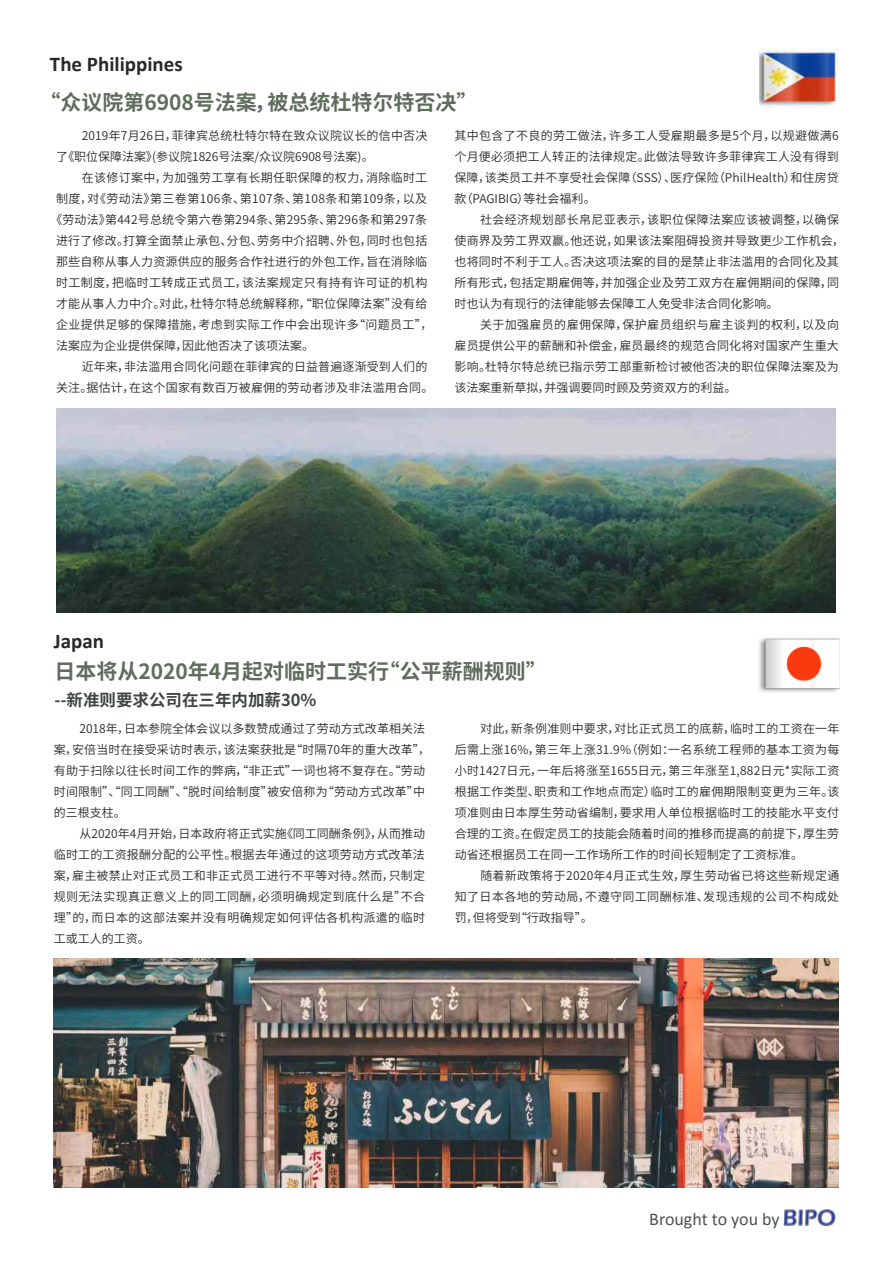
<style>
.page{position:relative;width:893px;height:1263px;background:#fff}
.page>*{position:absolute;margin:0;border:0;box-sizing:border-box;transform-origin:0 0}
.t1{font:700 21px "Source Han Sans CN";color:#5f6d5d}
.t2{font:700 21px "Calibri";color:#2b2829}
.t3{font:18px "Calibri";color:#505354}
.t4{font:700 16.5px "Source Han Sans CN";color:#414445}
.t5{font:12px/21px "Source Han Sans CN";letter-spacing:.015em;color:#2b2829;text-align:justify}
.t6{font:12px "Source Han Sans CN";letter-spacing:.035em;color:#2b2829}
</style>
<div class="page">
<img style="left:784px;top:1209px;width:52px;height:18px">
<img style="left:53px;top:959px;width:785px;height:228px">
<img style="left:759px;top:49px;width:80px;height:59px">
<img style="left:759px;top:638px;width:80px;height:54px">
<img style="left:56px;top:408px;width:780px;height:205px">
<h1 class="t2" style="left:50px;top:56px;width:134px">The Philippines</h1>
<h1 class="t1" style="left:40px;top:90px;width:439px">“众议院第6908号法案，被总统杜特尔特否决”</h1>
<p class="t5" style="left:56px;top:125px;width:373px;text-indent:26px">2019年7月26日，菲律宾总统杜特尔特在致众议院议长的信中否决了《职位保障法案》(参议院1826号法案/众议院6908号法案)。</p>
<p class="t5" style="left:82px;top:167px;width:347px">在该修订案中，为加强劳工享有长期任职保障的权力，消除临时工</p>
<p class="t6" style="left:56px;top:192px;width:373px">制度，对《劳动法》第三卷第106条、第107条、第108条和第109条，以及</p>
<p class="t5" style="left:50px;top:209px;width:378px">《劳动法》第442号总统令第六卷第294条、第295条、第296条和第297条</p>
<p class="t5" style="left:56px;top:230px;width:373px">进行了修改。打算全面禁止承包、分包、劳务中介招聘、外包，同时也包括</p>
<p class="t5" style="left:56px;top:251px;width:373px">那些自称从事人力资源供应的服务合作社进行的外包工作，旨在消除临</p>
<p class="t5" style="left:56px;top:272px;width:373px">时工制度，把临时工转成正式员工，该法案规定只有持有许可证的机构</p>
<p class="t5" style="left:56px;top:293px;width:373px">才能从事人力中介。对此，杜特尔特总统解释称，“职位保障法案”没有给</p>
<p class="t5" style="left:56px;top:314px;width:378px">企业提供足够的保障措施，考虑到实际工作中会出现许多“问题员工”，</p>
<p class="t5" style="left:56px;top:335px;width:260px">法案应为企业提供保障，因此他否决了该项法案。</p>
<p class="t5" style="left:82px;top:356px;width:347px">近年来，非法滥用合同化问题在菲律宾的日益普遍逐渐受到人们的</p>
<p class="t5" style="left:56px;top:377px;width:379px">关注。据估计，在这个国家有数百万被雇佣的劳动者涉及非法滥用合同。</p>
<p class="t5" style="left:454px;top:125px;width:386px">其中包含了不良的劳工做法，许多工人受雇期最多是5个月，以规避做满6个月便必须把工人转正的法律规定。此做法导致许多菲律宾工人没有得到保障，该类员工并不享受社会保障（SSS）、医疗保险（PhilHealth）和住房贷款（PAGIBIG）等社会福利。</p>
<p class="t5" style="left:454px;top:209px;width:391px;text-align:left;text-indent:26px">社会经济规划部长帛尼亚表示，该职位保障法案应该被调整，以确保使商界及劳工界双赢。他还说，如果该法案阻碍投资并导致更少工作机会，也将同时不利于工人。否决这项法案的目的是禁止非法滥用的合同化及其所有形式，包括定期雇佣等，并加强企业及劳工双方在雇佣期间的保障，同时也认为有现行的法律能够去保障工人免受非法合同化影响。</p>
<p class="t5" style="left:454px;top:314px;width:386px;text-indent:26px">关于加强雇员的雇佣保障，保护雇员组织与雇主谈判的权利，以及向雇员提供公平的薪酬和补偿金，雇员最终的规范合同化将对国家产生重大影响。杜特尔特总统已指示劳工部重新检讨被他否决的职位保障法案及为该法案重新草拟，并强调要同时顾及劳资双方的利益。</p>
<h1 class="t2" style="left:54px;top:634px;width:52px">Japan</h1>
<h1 class="t1" style="left:54px;top:659px;width:494px">日本将从2020年4月起对临时工实行“公平薪酬规则”</h1>
<h3 class="t4" style="left:54px;top:690px;width:264px">--新准则要求公司在三年内加薪30%</h3>
<p class="t5" style="left:54px;top:718px;width:378px;text-align:left;text-indent:26px">2018年，日本参院全体会议以多数赞成通过了劳动方式改革相关法案，安倍当时在接受采访时表示，该法案获批是“时隔70年的重大改革”，有助于扫除以往长时间工作的弊病，“非正式”一词也将不复存在。“劳动时间限制”、“同工同酬”、“脱时间给制度”被安倍称为“劳动方式改革”中的三根支柱。</p>
<p class="t5" style="left:54px;top:823px;width:373px;text-indent:26px">从2020年4月开始，日本政府将正式实施《同工同酬条例》，从而推动临时工的工资报酬分配的公平性。根据去年通过的这项劳动方式改革法案，雇主被禁止对正式员工和非正式员工进行不平等对待。然而，只制定规则无法实现真正意义上的同工同酬，必须明确规定到底什么是”不合理”的，而日本的这部法案并没有明确规定如何评估各机构派遣的临时工或工人的工资。</p>
<p class="t5" style="left:455px;top:718px;width:386px;text-indent:26px">对此，新条例准则中要求，对比正式员工的底薪，临时工的工资在一年后需上涨16%，第三年上涨31.9%（例如：一名系统工程师的基本工资为每小时1427日元，一年后将涨至1655日元，第三年涨至1,882日元*实际工资根据工作类型、职责和工作地点而定）临时工的雇佣期限制变更为三年。该项准则由日本厚生劳动省编制，要求用人单位根据临时工的技能水平支付合理的工资。在假定员工的技能会随着时间的推移而提高的前提下，厚生劳动省还根据员工在同一工作场所工作的时间长短制定了工资标准。</p>
<p class="t5" style="left:455px;top:865px;width:386px;text-indent:26px">随着新政策将于2020年4月正式生效，厚生劳动省已将这些新规定通知了日本各地的劳动局，不遵守同工同酬标准、发现违规的公司不构成处罚，但将受到“行政指导”。</p>
<h2 class="t3" style="left:649px;top:1212px;width:132px">Brought to you by</h2>
</div>
